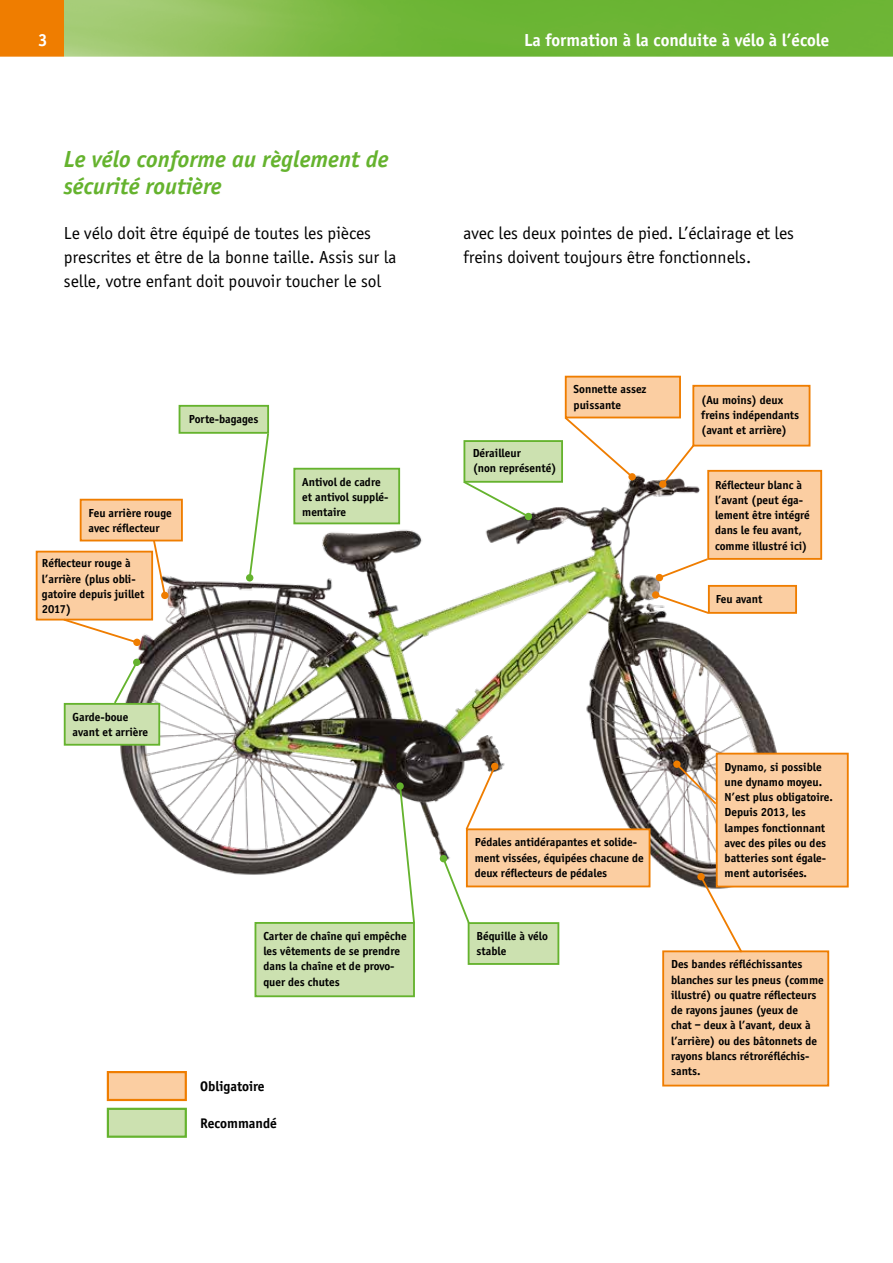
<style>
.page{position:relative;width:893px;height:1263px;background:#fff}
.page>*{position:absolute;margin:0;border:0;box-sizing:border-box;transform-origin:0 0}
.t1{font:italic 700 24px/27.5px "Officina Sans";color:#65b32e}
.t2{font:18px/24px "Officina Sans";color:#000}
.t3{font:700 18px "Officina Sans";color:#fff}
.t4{font:700 14.4px "Officina Sans";color:#000}
.t5{font:700 12px/15.3px "Officina Sans";color:#000}
</style>
<div class="page">
<img style="left:64px;top:0;width:828px;height:57px">
<div style="left:0;top:0;width:64px;height:57px;background:#ef7d00"></div>
<img style="left:104px;top:425px;width:699px;height:463px">
<div style="left:463px;top:440px;width:100px;height:43px;background:#cce1b0;border:2px solid #65b32e"></div>
<div style="left:565px;top:376px;width:116px;height:42px;background:#fbcea2;border:2px solid #ef7d00"></div>
<div style="left:707px;top:470px;width:115px;height:90px;background:#fbcea2;border:2px solid #ef7d00"></div>
<div style="left:708px;top:585px;width:89px;height:29px;background:#fbcea2;border:2px solid #ef7d00"></div>
<div style="left:716px;top:753px;width:133px;height:134px;background:#fbcea2;border:2px solid #ef7d00"></div>
<div style="left:80px;top:499px;width:103px;height:42px;background:#fbcea2;border:2px solid #ef7d00"></div>
<div style="left:36px;top:551px;width:117px;height:69px;background:#fbcea2;border:2px solid #ef7d00"></div>
<div style="left:662px;top:950px;width:167px;height:136px;background:#fbcea2;border:2px solid #ef7d00"></div>
<div style="left:466px;top:828px;width:184px;height:59px;background:#fbcea2;border:2px solid #ef7d00"></div>
<div style="left:255px;top:922px;width:160px;height:75px;background:#cce1b0;border:2px solid #65b32e"></div>
<div style="left:179px;top:405px;width:90px;height:29px;background:#cce1b0;border:2px solid #65b32e"></div>
<div style="left:64px;top:703px;width:96px;height:43px;background:#cce1b0;border:2px solid #65b32e"></div>
<div style="left:468px;top:922px;width:91px;height:43px;background:#cce1b0;border:2px solid #65b32e"></div>
<div style="left:293px;top:468px;width:107px;height:56px;background:#cce1b0;border:2px solid #65b32e"></div>
<svg style="left:461px;top:479px;width:70px;height:40px"></svg>
<div style="left:525px;top:513px;width:7px;height:7px;background:#65b32e;border-radius:50%"></div>
<svg style="left:563px;top:415px;width:72px;height:64px"></svg>
<div style="left:628px;top:473px;width:8px;height:7px;background:#ef7d00;border-radius:50%"></div>
<svg style="left:660px;top:429px;width:47px;height:58px"></svg>
<div style="left:659px;top:480px;width:7px;height:8px;background:#ef7d00;border-radius:50%"></div>
<svg style="left:657px;top:557px;width:53px;height:23px"></svg>
<div style="left:656px;top:574px;width:7px;height:7px;background:#ef7d00;border-radius:50%"></div>
<svg style="left:653px;top:593px;width:58px;height:22px"></svg>
<div style="left:652px;top:591px;width:7px;height:8px;background:#ef7d00;border-radius:50%"></div>
<svg style="left:674px;top:761px;width:44px;height:45px"></svg>
<div style="left:673px;top:760px;width:8px;height:8px;background:#ef7d00;border-radius:50%"></div>
<svg style="left:699px;top:874px;width:45px;height:79px"></svg>
<div style="left:697px;top:873px;width:8px;height:7px;background:#ef7d00;border-radius:50%"></div>
<svg style="left:464px;top:764px;width:33px;height:67px"></svg>
<div style="left:491px;top:763px;width:7px;height:7px;background:#ef7d00;border-radius:50%"></div>
<svg style="left:441px;top:856px;width:30px;height:70px"></svg>
<div style="left:440px;top:855px;width:7px;height:7px;background:#65b32e;border-radius:50%"></div>
<svg style="left:398px;top:784px;width:18px;height:140px"></svg>
<div style="left:396px;top:782px;width:8px;height:8px;background:#65b32e;border-radius:50%"></div>
<svg style="left:112px;top:660px;width:27px;height:45px"></svg>
<div style="left:133px;top:659px;width:7px;height:7px;background:#65b32e;border-radius:50%"></div>
<svg style="left:152px;top:538px;width:15px;height:59px"></svg>
<div style="left:161px;top:592px;width:8px;height:7px;background:#ef7d00;border-radius:50%"></div>
<svg style="left:61px;top:617px;width:78px;height:28px"></svg>
<div style="left:133px;top:639px;width:8px;height:7px;background:#ef7d00;border-radius:50%"></div>
<svg style="left:248px;top:432px;width:22px;height:148px"></svg>
<div style="left:246px;top:574px;width:7px;height:7px;background:#65b32e;border-radius:50%"></div>
<div style="left:107px;top:1071px;width:80px;height:30px;background:#fbcea2;border:2px solid #ef7d00"></div>
<div style="left:107px;top:1108px;width:80px;height:30px;background:#cce1b0;border:2px solid #65b32e"></div>
<div style="left:692px;top:385px;width:118px;height:61px;background:#fbcea2;border:2px solid #ef7d00"></div>
<h2 class="t3" style="left:38px;top:29px;width:11px">3</h2>
<h1 class="t1" style="left:64px;top:145px;width:326px">Le vélo conforme au règlement de sécurité routière</h1>
<h2 class="t2" style="left:64px;top:222px;width:334px">Le vélo doit être équipé de toutes les pièces prescrites et être de la bonne taille. Assis sur la selle, votre enfant doit pouvoir toucher le sol</h2>
<p class="t5" style="left:189px;top:412px;width:71px">Porte-bagages</p>
<p class="t5" style="left:89px;top:505px;width:85px">Feu arrière rouge avec réflecteur</p>
<p class="t5" style="left:42px;top:556px;width:104px">Réflecteur rouge à l’arrière (plus obli&shy;gatoire depuis juillet<br>2017)</p>
<p class="t5" style="left:73px;top:709px;width:77px">Garde-boue avant et arrière</p>
<p class="t5" style="left:302px;top:474px;width:88px">Antivol de cadre et antivol supplé&shy;mentaire</p>
<p class="t5" style="left:263px;top:928px;width:145px">Carter de chaîne qui empêche les vêtements de se prendre dans la chaîne et de provo&shy;quer des chutes</p>
<p class="t4" style="left:200px;top:1078px;width:66px">Obligatoire</p>
<p class="t4" style="left:200px;top:1114px;width:78px">Recommandé</p>
<h2 class="t3" style="left:524px;top:29px;width:307px">La formation à la conduite à vélo à l’école</h2>
<h2 class="t2" style="left:463px;top:221px;width:332px">avec les deux pointes de pied. L’éclairage et les freins doivent toujours être fonctionnels.</h2>
<p class="t5" style="left:473px;top:445px;width:85px">Dérailleur<br>(non représenté)</p>
<p class="t5" style="left:574px;top:382px;width:74px">Sonnette assez puissante</p>
<p class="t5" style="left:701px;top:392px;width:99px">(Au moins) deux freins indépendants (avant et arrière)</p>
<p class="t5" style="left:715px;top:477px;width:96px">Réflecteur blanc à l’avant (peut éga&shy;lement être intégré dans le feu avant, comme illustré ici)</p>
<p class="t5" style="left:716px;top:592px;width:48px">Feu avant</p>
<p class="t5" style="left:475px;top:835px;width:170px">Pédales antidérapantes et solide&shy;ment vissées, équipées chacune de deux réflecteurs de pédales</p>
<p class="t5" style="left:476px;top:928px;width:73px">Béquille à vélo stable</p>
<p class="t5" style="left:725px;top:759px;width:110px">Dynamo, si possible une dynamo moyeu.<br>N’est plus obligatoire.<br>Depuis 2013, les lampes fonctionnant avec des piles ou des batteries sont égale&shy;ment autorisées.</p>
<p class="t5" style="left:671px;top:957px;width:154px">Des bandes réfléchissantes blanches sur les pneus (comme illustré) ou quatre réflecteurs de rayons jaunes (yeux de<br>chat – deux à l’avant, deux à l’arrière) ou des bâtonnets de rayons blancs rétroréfléchis&shy;sants.</p>
</div>
